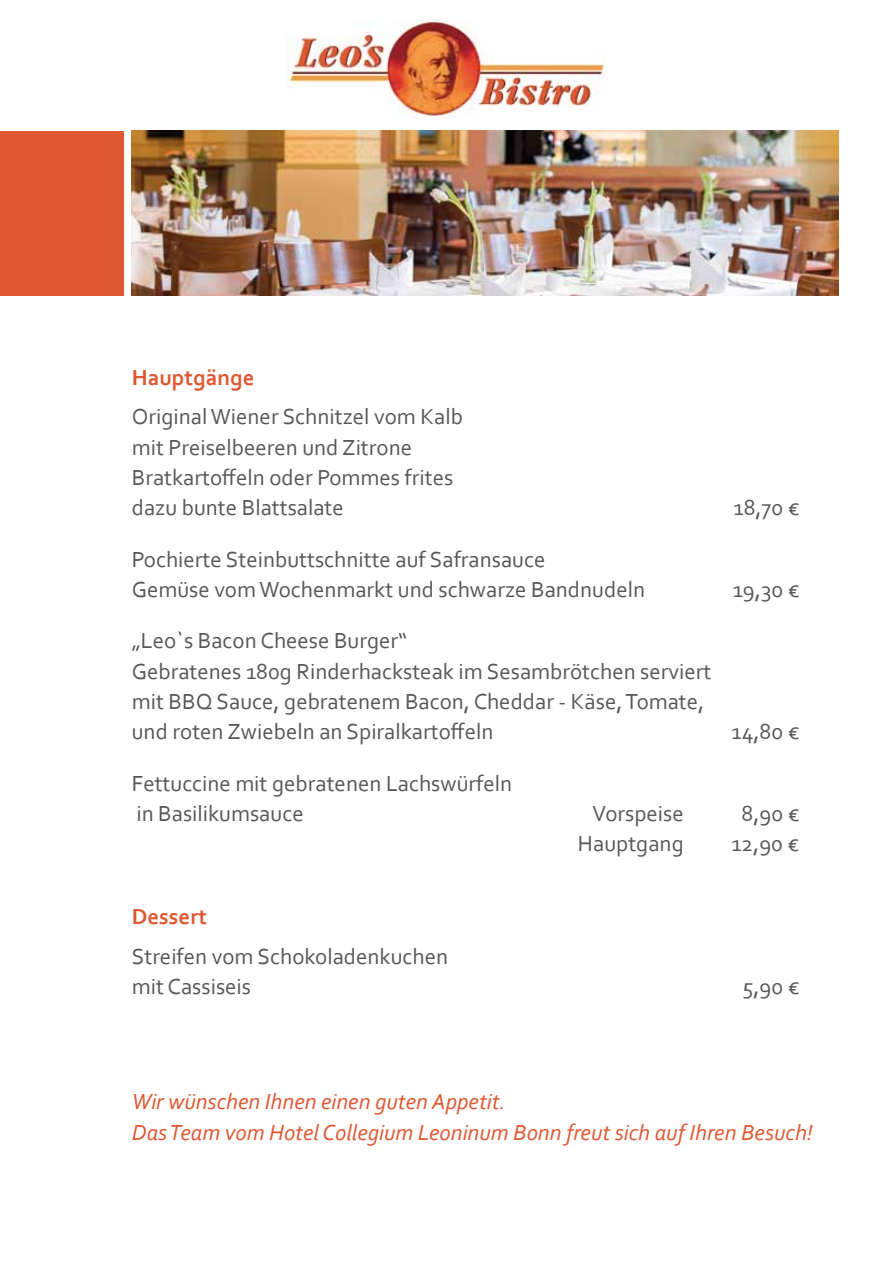
<style>
.page{position:relative;width:893px;height:1263px;background:#fff}
.page>*{position:absolute;margin:0;border:0;box-sizing:border-box;transform-origin:0 0}
.t1{font:22.8px/30.3px "Corbel";color:#58585a}
.t2{font:italic 22.8px/30.3px "Corbel";color:#de5832}
.t3{font:700 22.8px "Corbel";color:#de5832}
</style>
<div class="page">
<div style="left:0;top:131px;width:123px;height:165px;background:#de5832"></div>
<img style="left:132px;top:131px;width:707px;height:164px">
<img style="left:287px;top:19px;width:319px;height:99px">
<p class="t3" style="left:132px;top:363px;width:124px">Hauptgänge</p>
<p class="t1" style="left:132px;top:401px;width:333px">Original Wiener Schnitzel vom Kalb mit Preiselbeeren und Zitrone<br>Bratkartoffeln oder Pommes frites dazu bunte Blattsalate</p>
<p class="t1" style="left:132px;top:543px;width:515px">Pochierte Steinbuttschnitte auf Safransauce<br>Gemüse vom Wochenmarkt und schwarze Bandnudeln</p>
<p class="t1" style="left:132px;top:625px;width:581px">„Leo`s Bacon Cheese Burger“<br>Gebratenes 180g Rinderhacksteak im Sesambrötchen serviert mit BBQ Sauce, gebratenem Bacon, Cheddar - Käse, Tomate, und roten Zwiebeln an Spiralkartoffeln</p>
<p class="t1" style="left:733px;top:492px;width:67px">18,70 €</p>
<p class="t1" style="left:733px;top:574px;width:68px">19,30 €</p>
<p class="t1" style="left:731px;top:716px;width:69px">14,80 €</p>
<p class="t1" style="left:132px;top:767px;width:382px">Fettuccine mit gebratenen Lachswürfeln in Basilikumsauce</p>
<p class="t3" style="left:132px;top:902px;width:77px">Dessert</p>
<p class="t1" style="left:132px;top:940px;width:318px">Streifen vom Schokoladenkuchen mit Cassiseis</p>
<p class="t1" style="left:592px;top:798px;width:93px">Vorspeise</p>
<p class="t1" style="left:742px;top:798px;width:59px">8,90 €</p>
<p class="t1" style="left:578px;top:828px;width:107px">Hauptgang</p>
<p class="t1" style="left:731px;top:828px;width:69px">12,90 €</p>
<p class="t1" style="left:742px;top:971px;width:59px">5,90 €</p>
<p class="t2" style="left:132px;top:1086px;width:683px">Wir wünschen Ihnen einen guten Appetit.<br>Das Team vom Hotel Collegium Leoninum Bonn freut sich auf Ihren Besuch!</p>
</div>
